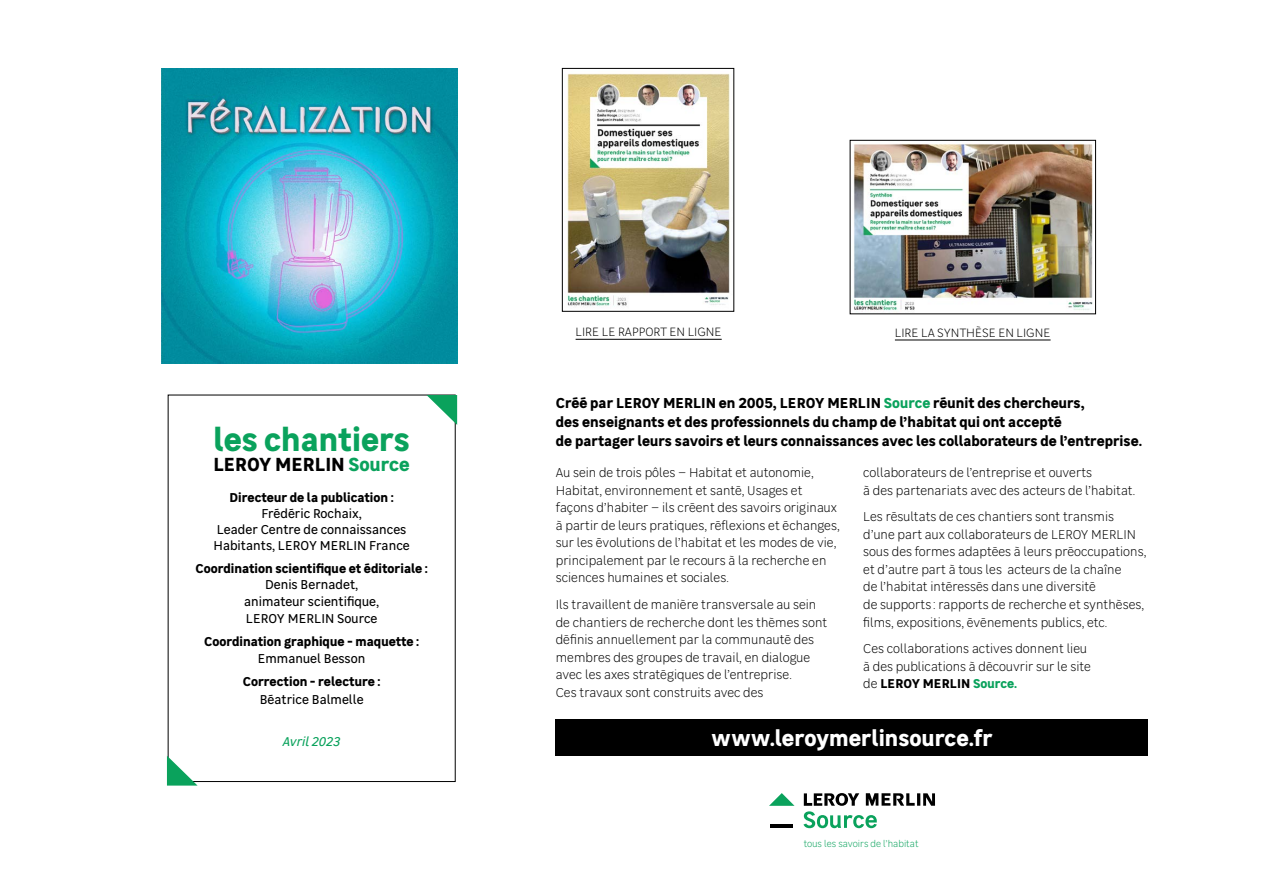
<style>
.page{position:relative;width:1263px;height:893px;background:#fff}
.page>*{position:absolute;margin:0;border:0;box-sizing:border-box;transform-origin:0 0}
.t1{font:700 32.4px "Leroy Merlin Sans";color:#0aa25c}
.t2{font:700 22.35px "Leroy Merlin Sans";color:#fff}
.t3{font:700 18.9px "Leroy Merlin Sans";letter-spacing:-.005em;color:#000}
.t4{font:700 14.4px/19.2px "Leroy Merlin Sans";color:#000}
.t5{font:12.9px/16.2px "Leroy Merlin Sans";color:#000;text-align:center}
.t6{font:700 12.9px "Leroy Merlin Sans";color:#000}
.t7{font:italic 12.9px "Leroy Merlin Sans Office";color:#0aa25c}
.t8{font:300 12.75px/17.5px "Leroy Merlin Sans";color:#000}
.t9{font:300 12px "Leroy Merlin Sans";color:#000}
.t10{font:300 9.45px "Leroy Merlin Sans";color:#0aa25c}
.s1{color:#0aa25c}
.s2{font-weight:700}
.s3{font-weight:700;color:#0aa25c}
</style>
<div class="page">
<div style="left:556px;top:720px;width:592px;height:36px;background:#000"></div>
<svg style="left:769px;top:793px;width:166px;height:36px"></svg>
<svg style="left:167px;top:756px;width:31px;height:30px"></svg>
<svg style="left:426px;top:395px;width:31px;height:30px"></svg>
<img style="left:161px;top:68px;width:296px;height:296px">
<hr style="left:895px;top:340px;width:155px;height:1px;background:#000">
<img style="left:853px;top:143px;width:240px;height:169px">
<div style="left:850px;top:140px;width:246px;height:174px;border:1px solid #000"></div>
<hr style="left:576px;top:339px;width:146px;height:1px;background:#000">
<img style="left:567px;top:73px;width:163px;height:233px">
<div style="left:562px;top:68px;width:172px;height:244px;border:1px solid #000"></div>
<h1 class="t1" style="left:213px;top:414px;width:198px">les chantiers</h1>
<h3 class="t3" style="left:213px;top:450px;width:198px">LEROY MERLIN <span class="s1">Source</span></h3>
<p class="t6" style="left:230px;top:487px;width:166px">Directeur de la publication :</p>
<p class="t5" style="left:213px;top:505px;width:198px">Frédéric Rochaix,<br>Leader Centre de connaissances<br>Habitants, LEROY MERLIN France</p>
<p class="t6" style="left:195px;top:559px;width:234px">Coordination scientifique et éditoriale :</p>
<p class="t5" style="left:244px;top:576px;width:137px">Denis Bernadet, animateur scientifique,</p>
<p class="t5" style="left:246px;top:610px;width:133px">LEROY MERLIN Source</p>
<p class="t6" style="left:204px;top:631px;width:217px">Coordination graphique - maquette :</p>
<p class="t5" style="left:258px;top:650px;width:109px">Emmanuel Besson</p>
<p class="t6" style="left:243px;top:671px;width:139px">Correction - relecture :</p>
<p class="t5" style="left:260px;top:690px;width:105px">Béatrice Balmelle</p>
<p class="t7" style="left:283px;top:732px;width:59px">Avril 2023</p>
<p class="t9" style="left:576px;top:324px;width:148px">LIRE LE RAPPORT EN LIGNE</p>
<p class="t9" style="left:895px;top:325px;width:157px">LIRE LA SYNTHÈSE EN LIGNE</p>
<p class="t4" style="left:556px;top:392px;width:588px">Créé par LEROY MERLIN en 2005, LEROY MERLIN <span class="s1">Source</span> réunit des chercheurs,<br>des enseignants et des professionnels du champ de l’habitat qui ont accepté<br>de partager leurs savoirs et leurs connaissances avec les collaborateurs de l’entreprise.</p>
<p class="t8" style="left:556px;top:463px;width:285px">Au sein de trois pôles – Habitat et autonomie, Habitat, environnement et santé, Usages et façons d’habiter – ils créent des savoirs originaux à partir de leurs pratiques, réflexions et échanges, sur les évolutions de l’habitat et les modes de vie, principalement par le recours à la recherche en sciences humaines et sociales.</p>
<p class="t8" style="left:556px;top:595px;width:273px">Ils travaillent de manière transversale au sein de chantiers de recherche dont les thèmes sont définis annuellement par la communauté des membres des groupes de travail, en dialogue avec les axes stratégiques de l’entreprise.<br>Ces travaux sont construits avec des</p>
<p class="t8" style="left:863px;top:463px;width:273px">collaborateurs de l’entreprise et ouverts<br>à des partenariats avec des acteurs de l’habitat.</p>
<p class="t8" style="left:863px;top:507px;width:285px">Les résultats de ces chantiers sont transmis d’une part aux collaborateurs de LEROY MERLIN sous des formes adaptées à leurs préoccupations, et d’autre part à tous les acteurs de la chaîne<br>de l’habitat intéressés dans une diversité<br>de supports : rapports de recherche et synthèses, films, expositions, événements publics, etc.</p>
<p class="t8" style="left:863px;top:639px;width:229px">Ces collaborations actives donnent lieu à des publications à découvrir sur le site de <span class="s2">LEROY MERLIN</span> <span class="s3">Source.</span></p>
<h2 class="t2" style="left:711px;top:721px;width:283px">www.leroymerlinsource.fr</h2>
<p class="t10" style="left:804px;top:837px;width:116px">tous les savoirs de l’habitat</p>
</div>
